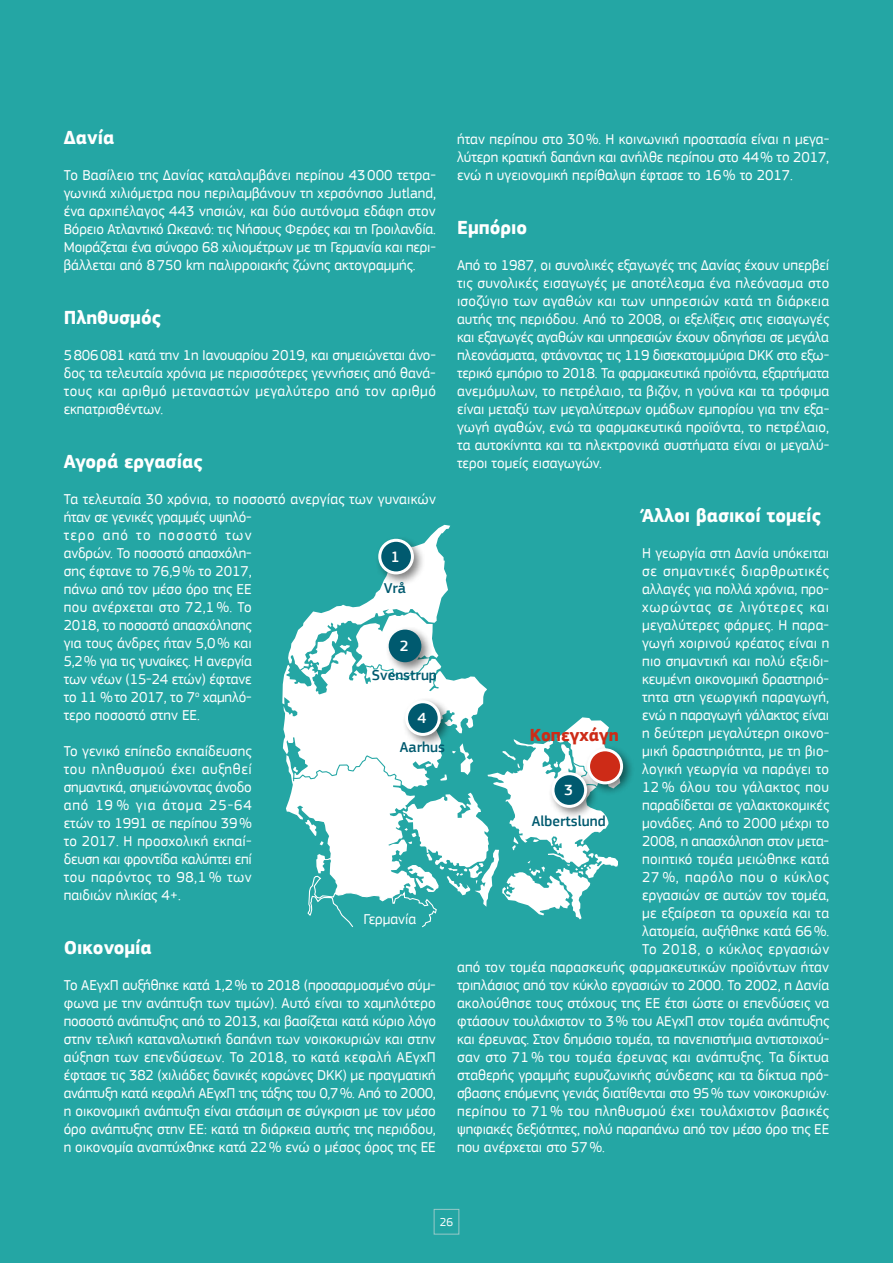
<style>
.page{position:relative;width:893px;height:1263px;background:#24a6a4}
.page>*{position:absolute;margin:0;border:0;box-sizing:border-box;transform-origin:0 0}
.t1{font:700 19.5px "EC Square Sans Pro";color:#fff}
.t2{font:700 18px "EC Square Sans Pro";color:#cd2b17}
.t3{font:500 15.45px "EC Square Sans Pro";color:#fff}
.t4{font:15px/18px "EC Square Sans Pro";color:#fff;text-align:justify}
.t5{font:15px "EC Square Sans Pro";letter-spacing:.025em;color:#fff}
.t6{font:15px "EC Square Sans Pro";letter-spacing:.02em;color:#fff}
.t7{font:15px "EC Square Sans Pro";letter-spacing:.045em;color:#fff}
.t8{font:500 15px "EC Square Sans Pro";color:#005a6f}
.t9{font:15px "EC Square Sans Pro";letter-spacing:-.02em;color:#fff}
.t10{font:15px "EC Square Sans Pro";letter-spacing:.055em;color:#fff}
.t11{font:15px "EC Square Sans Pro";letter-spacing:.03em;color:#fff}
.t12{font:12px "EC Square Sans Pro";color:#fff}
</style>
<div class="page">
<div style="left:434px;top:1209px;width:25px;height:25px;border:1px solid #98c9c8"></div>
<svg style="left:282px;top:665px;width:205px;height:148px;fill:#fff"></svg>
<svg style="left:288px;top:525px;width:162px;height:155px"></svg>
<svg style="left:292px;top:717px;width:326px;height:210px"></svg>
<div style="left:584px;top:745px;width:51px;height:52px;background:#000;opacity:.5"></div>
<div style="left:588px;top:750px;width:34px;height:33px;background:#cd2b17;border-radius:50%"></div>
<div style="left:587px;top:748px;width:36px;height:36px;border:3px solid #fff;border-radius:50%"></div>
<div style="left:375px;top:535px;width:51px;height:52px;background:#000;opacity:.5"></div>
<div style="left:380px;top:540px;width:32px;height:33px;background:#005a6f;border-radius:50%"></div>
<div style="left:378px;top:539px;width:36px;height:35px;border:3px solid #fff;border-radius:50%"></div>
<div style="left:385px;top:626px;width:49px;height:48px;background:#000;opacity:.5"></div>
<div style="left:389px;top:630px;width:32px;height:32px;background:#005a6f;border-radius:50%"></div>
<div style="left:548px;top:769px;width:51px;height:51px;background:#000;opacity:.5"></div>
<div style="left:553px;top:774px;width:33px;height:32px;background:#005a6f;border-radius:50%"></div>
<div style="left:551px;top:772px;width:36px;height:36px;border:3px solid #fff;border-radius:50%"></div>
<div style="left:401px;top:697px;width:52px;height:51px;background:#000;opacity:.5"></div>
<div style="left:406px;top:702px;width:33px;height:32px;background:#005a6f;border-radius:50%"></div>
<div style="left:405px;top:700px;width:36px;height:36px;border:3px solid #fff;border-radius:50%"></div>
<h1 class="t1" style="left:64px;top:126px;width:52px">Δανία</h1>
<p class="t4" style="left:64px;top:166px;width:374px">Το Βασίλειο της Δανίας καταλαμβάνει περίπου 43000 τετρα&shy;γωνικά χιλιόμετρα που περιλαμβάνουν τη χερσόνησο Jutland, ένα αρχιπέλαγος 443 νησιών, και δύο αυτόνομα εδάφη στον Βόρειο Ατλαντικό Ωκεανό: τις Νήσους Φερόες και τη Γροιλανδία.<br>Μοιράζεται ένα σύνορο 68 χιλιομέτρων με τη Γερμανία και περι&shy;βάλλεται από 8750 km παλιρροιακής ζώνης ακτογραμμής.</p>
<h1 class="t1" style="left:64px;top:306px;width:98px">Πληθυσμός</h1>
<p class="t4" style="left:64px;top:346px;width:374px">5806081 κατά την 1η Ιανουαρίου 2019, και σημειώνεται άνο&shy;δος τα τελευταία χρόνια με περισσότερες γεννήσεις από θανά&shy;τους και αριθμό μεταναστών μεγαλύτερο από τον αριθμό εκπατρισθέντων.</p>
<h1 class="t1" style="left:64px;top:450px;width:140px">Αγορά εργασίας</h1>
<p class="t4" style="left:64px;top:490px;width:374px;text-align:left">Τα τελευταία 30 χρόνια, το ποσοστό ανεργίας των γυναικών ήταν σε γενικές γραμμές υψηλό-<br>τερο από το ποσοστό των<br>ανδρών. Το ποσοστό απασχόλη-<br>σης έφτανε το 76,9% το 2017,<br>πάνω από τον μέσο όρο της ΕΕ<br>που ανέρχεται στο 72,1 %. Το<br>2018, το ποσοστό απασχόλησης<br>για τους άνδρες ήταν 5,0% και<br>5,2% για τις γυναίκες. Η ανεργία<br>των νέων (15-24 ετών) έφτανε<br>το 11 %το 2017, το 7<sup>ο</sup> χαμηλό-<br>τερο ποσοστό στην ΕΕ.</p>
<p class="t4" style="left:64px;top:742px;width:190px">Το γενικό επίπεδο εκπαίδευσης του πληθυσμού έχει αυξηθεί σημαντικά, σημειώνοντας άνοδο από 19 % για άτομα 25-64 ετών το 1991 σε περίπου 39% το 2017. Η προσχολική εκπαί&shy;δευση και φροντίδα καλύπτει επί του παρόντος το 98,1 % των παιδιών ηλικίας 4+.</p>
<h1 class="t1" style="left:64px;top:936px;width:90px">Οικονομία</h1>
<p class="t4" style="left:64px;top:976px;width:374px">Το ΑΕγχΠ αυξήθηκε κατά 1,2% το 2018 (προσαρμοσμένο σύμ&shy;φωνα με την ανάπτυξη των τιμών). Αυτό είναι το χαμηλότερο ποσοστό ανάπτυξης από το 2013, και βασίζεται κατά κύριο λόγο στην τελική καταναλωτική δαπάνη των νοικοκυριών και στην αύξηση των επενδύσεων. Το 2018, το κατά κεφαλή ΑΕγχΠ έφτασε τις 382 (χιλιάδες δανικές κορώνες DKK) με πραγματική ανάπτυξη κατά κεφαλή ΑΕγχΠ της τάξης του 0,7%. Από το 2000, η οικονομική ανάπτυξη είναι στάσιμη σε σύγκριση με τον μέσο όρο ανάπτυξης στην ΕΕ: κατά τη διάρκεια αυτής της περιόδου, η οικονομία αναπτύχθηκε κατά 22% ενώ ο μέσος όρος της ΕΕ</p>
<p class="t3" style="left:391px;top:548px;width:10px">1</p>
<p class="t8" style="left:384px;top:580px;width:24px">Vrå</p>
<p class="t3" style="left:400px;top:637px;width:10px">2</p>
<p class="t8" style="left:372px;top:666px;width:66px">Svenstrup</p>
<p class="t3" style="left:418px;top:709px;width:10px">4</p>
<p class="t8" style="left:400px;top:738px;width:47px">Aarhus</p>
<p class="t4" style="left:363px;top:910px;width:54px">Γερμανία</p>
<p class="t4" style="left:457px;top:130px;width:374px">ήταν περίπου στο 30%. Η κοινωνική προστασία είναι η μεγα&shy;λύτερη κρατική δαπάνη και ανήλθε περίπου στο 44% το 2017, ενώ η υγειονομική περίθαλψη έφτασε το 16% το 2017.</p>
<h1 class="t1" style="left:457px;top:216px;width:72px">Εμπόριο</h1>
<p class="t4" style="left:457px;top:256px;width:374px">Από το 1987, οι συνολικές εξαγωγές της Δανίας έχουν υπερβεί τις συνολικές εισαγωγές με αποτέλεσμα ένα πλεόνασμα στο ισοζύγιο των αγαθών και των υπηρεσιών κατά τη διάρκεια αυτής της περιόδου. Από το 2008, οι εξελίξεις στις εισαγωγές και εξαγωγές αγαθών και υπηρεσιών έχουν οδηγήσει σε μεγάλα πλεονάσματα, φτάνοντας τις 119 δισεκατομμύρια DKK στο εξω&shy;τερικό εμπόριο το 2018. Τα φαρμακευτικά προϊόντα, εξαρτήματα ανεμόμυλων, το πετρέλαιο, τα βιζόν, η γούνα και τα τρόφιμα είναι μεταξύ των μεγαλύτερων ομάδων εμπορίου για την εξα&shy;γωγή αγαθών, ενώ τα φαρμακευτικά προϊόντα, το πετρέλαιο, τα αυτοκίνητα και τα ηλεκτρονικά συστήματα είναι οι μεγαλύ&shy;τεροι τομείς εισαγωγών.</p>
<h1 class="t1" style="left:642px;top:504px;width:180px">Άλλοι βασικοί τομείς</h1>
<p class="t4" style="left:642px;top:544px;width:189px">Η γεωργία στη Δανία υπόκειται</p>
<p class="t7" style="left:642px;top:562px;width:188px">σε σημαντικές διαρθρωτικές</p>
<p class="t4" style="left:642px;top:580px;width:188px">αλλαγές για πολλά χρόνια, προ-</p>
<p class="t10" style="left:642px;top:598px;width:188px">χωρώντας σε λιγότερες και</p>
<p class="t4" style="left:642px;top:616px;width:188px">μεγαλύτερες φάρμες. Η παρα-</p>
<p class="t4" style="left:642px;top:634px;width:189px">γωγή χοιρινού κρέατος είναι η</p>
<p class="t4" style="left:642px;top:652px;width:188px">πιο σημαντική και πολύ εξειδι-</p>
<p class="t4" style="left:642px;top:670px;width:188px">κευμένη οικονομική δραστηριό-</p>
<p class="t4" style="left:642px;top:688px;width:188px">τητα στη γεωργική παραγωγή,</p>
<p class="t4" style="left:642px;top:706px;width:188px">ενώ η παραγωγή γάλακτος είναι</p>
<p class="t4" style="left:642px;top:724px;width:189px">η δεύτερη μεγαλύτερη οικονο-</p>
<p class="t4" style="left:642px;top:742px;width:188px">μική δραστηριότητα, με τη βιο-</p>
<p class="t4" style="left:642px;top:760px;width:188px">λογική γεωργία να παράγει το</p>
<p class="t5" style="left:642px;top:778px;width:188px">12 % όλου του γάλακτος που</p>
<p class="t4" style="left:642px;top:796px;width:189px">παραδίδεται σε γαλακτοκομικές</p>
<p class="t4" style="left:642px;top:814px;width:188px">μονάδες. Από το 2000 μέχρι το</p>
<p class="t9" style="left:642px;top:832px;width:188px">2008, η απασχόληση στον μετα-</p>
<p class="t4" style="left:642px;top:850px;width:189px">ποιητικό τομέα μειώθηκε κατά</p>
<p class="t7" style="left:642px;top:868px;width:188px">27 %, παρόλο που ο κύκλος</p>
<p class="t4" style="left:642px;top:886px;width:188px">εργασιών σε αυτών τον τομέα,</p>
<p class="t4" style="left:642px;top:904px;width:188px">με εξαίρεση τα ορυχεία και τα</p>
<p class="t4" style="left:642px;top:922px;width:188px">λατομεία, αυξήθηκε κατά 66%.</p>
<p class="t11" style="left:642px;top:940px;width:189px">Το 2018, ο κύκλος εργασιών</p>
<p class="t4" style="left:457px;top:958px;width:374px">από τον τομέα παρασκευής φαρμακευτικών προϊόντων ήταν</p>
<p class="t4" style="left:457px;top:976px;width:373px">τριπλάσιος από τον κύκλο εργασιών το 2000. Το 2002, η Δανία</p>
<p class="t4" style="left:457px;top:994px;width:374px">ακολούθησε τους στόχους της ΕΕ έτσι ώστε οι επενδύσεις να</p>
<p class="t4" style="left:457px;top:1012px;width:374px">φτάσουν τουλάχιστον το 3% του ΑΕγχΠ στον τομέα ανάπτυξης</p>
<p class="t4" style="left:457px;top:1030px;width:374px">και έρευνας. Στον δημόσιο τομέα, τα πανεπιστήμια αντιστοιχού-</p>
<p class="t6" style="left:457px;top:1048px;width:373px">σαν στο 71 % του τομέα έρευνας και ανάπτυξης. Τα δίκτυα</p>
<p class="t4" style="left:457px;top:1066px;width:373px">σταθερής γραμμής ευρυζωνικής σύνδεσης και τα δίκτυα πρό-</p>
<p class="t4" style="left:457px;top:1084px;width:374px">σβασης επόμενης γενιάς διατίθενται στο 95% των νοικοκυριών·</p>
<p class="t5" style="left:457px;top:1102px;width:374px">περίπου το 71 % του πληθυσμού έχει τουλάχιστον βασικές</p>
<p class="t4" style="left:457px;top:1120px;width:374px">ψηφιακές δεξιότητες, πολύ παραπάνω από τον μέσο όρο της ΕΕ</p>
<p class="t4" style="left:457px;top:1138px;width:149px">που ανέρχεται στο 57%.</p>
<p class="t2" style="left:530px;top:724px;width:90px">Κοπεγχάγη</p>
<p class="t3" style="left:564px;top:781px;width:10px">3</p>
<p class="t8" style="left:532px;top:812px;width:75px">Albertslund</p>
<p class="t12" style="left:440px;top:1215px;width:15px">26</p>
</div>
